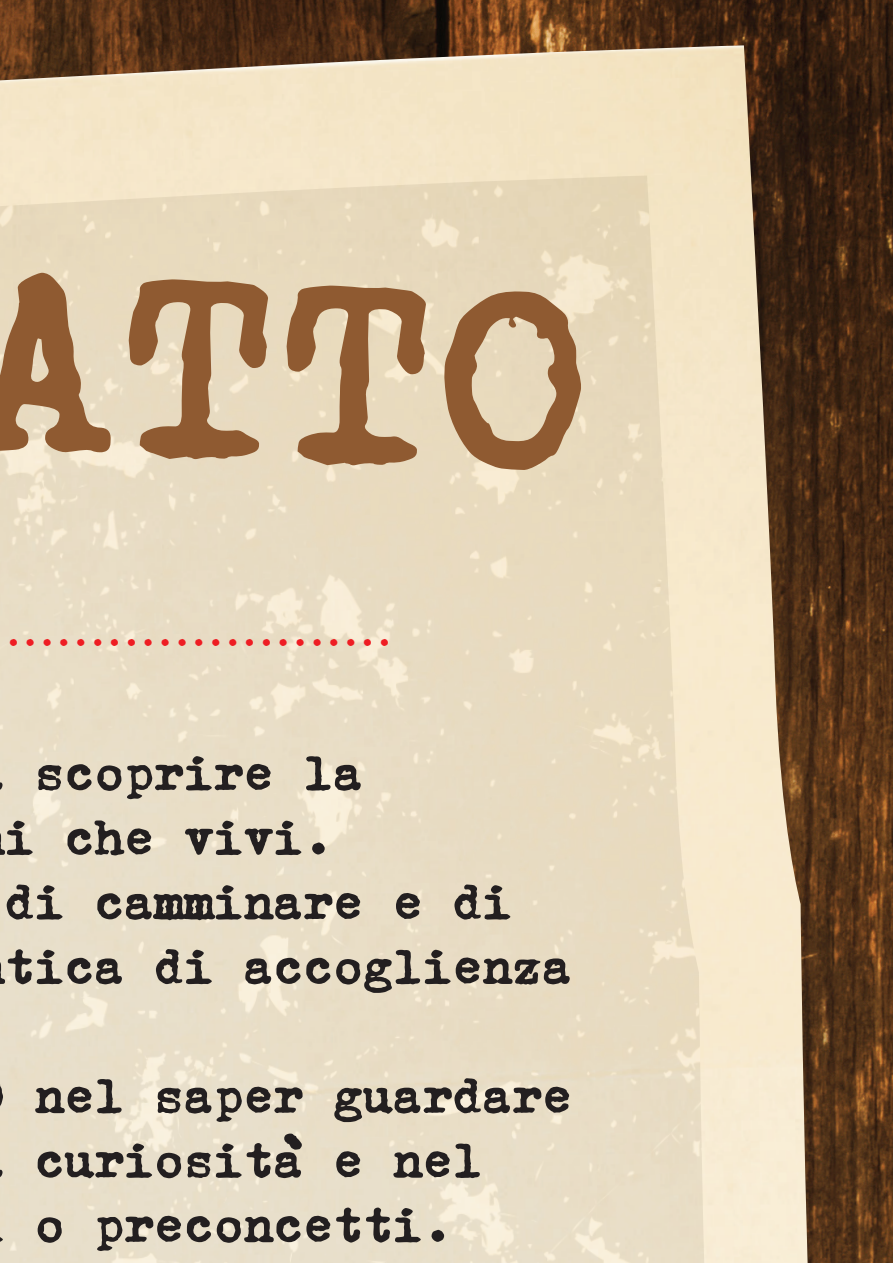
<style>
.page{position:relative;width:893px;height:1263px;background:#fff}
.page>*{position:absolute;margin:0;border:0;box-sizing:border-box;transform-origin:0 0}
.t1{font:299.55px "Erika Ormig";color:#8f5a31}
.t2{font:57.15px/64.5px "Erika Ormig";letter-spacing:-.08em;color:#231f20}
.t3{font:32.25px "Erika Ormig";color:#ee1d23}
</style>
<div class="page">
<img style="left:0;top:1px;width:892px;height:65px">
<div style="left:0;top:66px;width:893px;height:1197px;background:#231f20;opacity:.1"></div>
<img style="left:0;top:45px;width:837px;height:1218px">
<img style="left:0;top:176px;width:732px;height:1087px">
<hr style="left:892px;top:0;width:1px;height:1263px;background:#fff">
<h1 class="t1" style="left:-45px;top:174px;width:656px;rotate:2deg">ATTO</h1>
<p class="t3" style="left:4px;top:617px;width:392px">.......................</p>
<p class="t2" style="left:3px;top:738px;width:573px;text-indent:30px">scoprire la<br>i che vivi.<br>di camminare e di tica di accoglienza</p>
<p class="t2" style="left:32px;top:1061px;width:543px">nel saper guardare curiosità e nel<br>o preconcetti.</p>
</div>
